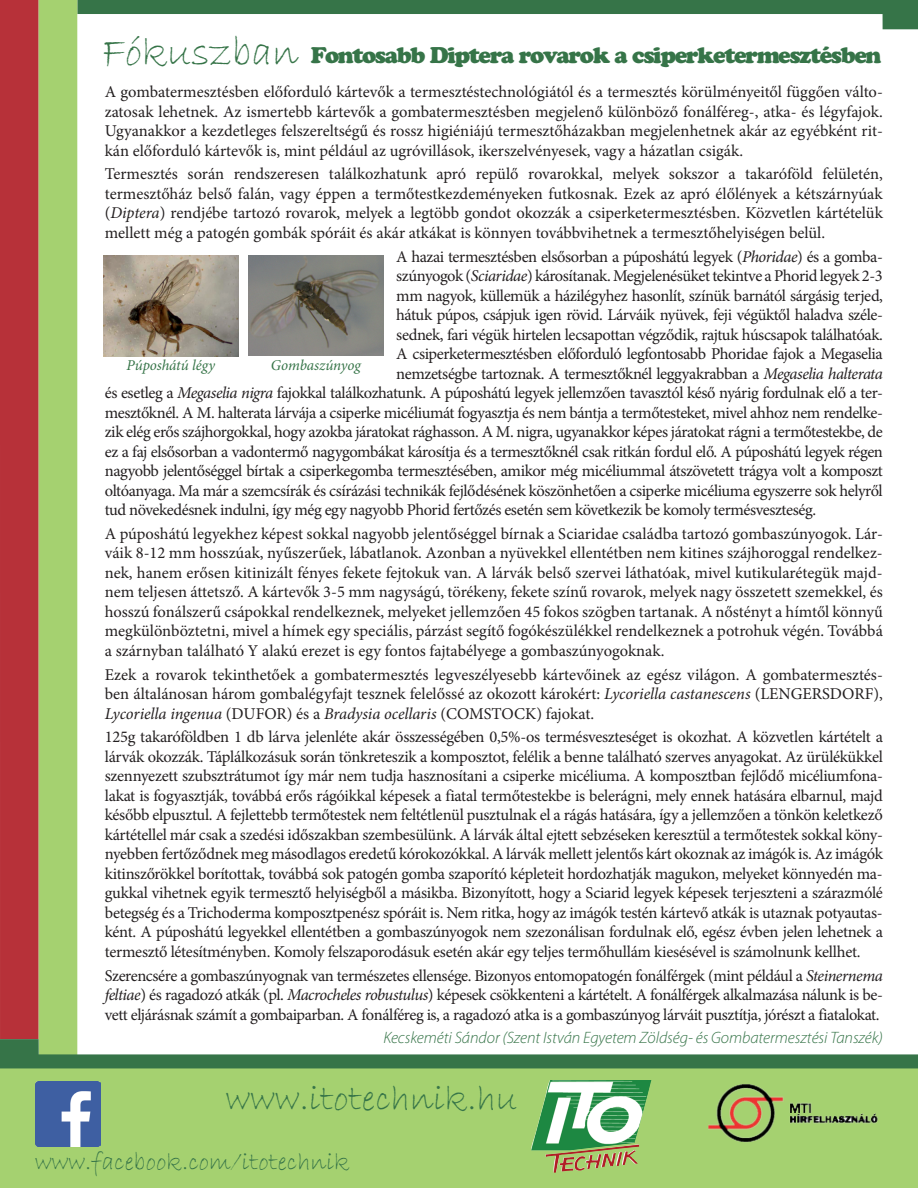
<style>
.page{position:relative;width:918px;height:1188px;background:#fff}
.page>*{position:absolute;margin:0;border:0;box-sizing:border-box;transform-origin:0 0}
.t1{font:37.5px "Bradley Hand Hacked";color:#367448}
.t2{font:25.5px "Bradley Hand Hacked";color:#367448}
.t3{font:22.5px "Cooper Black Std";letter-spacing:-.06em;color:#367448}
.t4{font:16.5px/19.5px "Minion Pro";letter-spacing:-.025em;color:#231f20;text-align:justify}
.t5{font:italic 300 16.5px "Myriad Pro";letter-spacing:-.005em;color:#367448}
.t6{font:italic 15px "Minion Pro";letter-spacing:-.005em;color:#367448}
.s1{font-family:"Bradley Hand Hacked";font-size:42px}
.s2{font-style:italic}
</style>
<div class="page">
<div style="left:0;top:1068px;width:918px;height:120px;background:#a5d170"></div>
<svg style="left:77px;top:0;width:841px;height:29px"></svg>
<div style="left:0;top:0;width:39px;height:1039px;background:#b73139"></div>
<div style="left:39px;top:0;width:38px;height:1056px;background:#a5d170"></div>
<svg style="left:0;top:1039px;width:918px;height:29px"></svg>
<img style="left:35px;top:1081px;width:65px;height:65px">
<img style="left:708px;top:1084px;width:170px;height:58px">
<img style="left:531px;top:1080px;width:120px;height:93px">
<img style="left:103px;top:256px;width:135px;height:100px">
<img style="left:248px;top:256px;width:135px;height:100px">
<h3 class="t3" style="left:102px;top:42px;width:781px"><span class="s1">Fókuszban</span> Fontosabb Diptera rovarok a csiperketermesztésben</h3>
<p class="t4" style="left:105px;top:82px;width:780px">A gombatermesztésben előforduló kártevők a termesztéstechnológiától és a termesztés körülményeitől függően válto&shy;zatosak lehetnek. Az ismertebb kártevők a gombatermesztésben megjelenő különböző fonálféreg-, atka- és légyfajok.<br>Ugyanakkor a kezdetleges felszereltségű és rossz higiéniájú termesztőházakban megjelenhetnek akár az egyébként rit&shy;kán előforduló kártevők is, mint például az ugróvillások, ikerszelvényesek, vagy a házatlan csigák.</p>
<p class="t4" style="left:105px;top:164px;width:780px">Termesztés során rendszeresen találkozhatunk apró repülő rovarokkal, melyek sokszor a takaróföld felületén, termesztőház belső falán, vagy éppen a termőtestkezdeményeken futkosnak. Ezek az apró élőlények a kétszárnyúak (<span class="s2">Diptera</span>) rendjébe tartozó rovarok, melyek a legtöbb gondot okozzák a csiperketermesztésben. Közvetlen kártételük mellett még a patogén gombák spóráit és akár atkákat is könnyen továbbvihetnek a termesztőhelyiségen belül.</p>
<p class="t4" style="left:396px;top:247px;width:488px">A hazai termesztésben elsősorban a púposhátú legyek (<span class="s2">Phoridae</span>) és a gomba-</p>
<p class="t4" style="left:396px;top:266px;width:488px">szúnyogok (<span class="s2">Sciaridae</span>) károsítanak. Megjelenésüket tekintve a Phorid legyek 2-3</p>
<p class="t4" style="left:396px;top:286px;width:488px">mm nagyok, küllemük a házilégyhez hasonlít, színük barnától sárgásig terjed,</p>
<p class="t4" style="left:396px;top:305px;width:488px">hátuk púpos, csápjuk igen rövid. Lárváik nyüvek, feji végüktől haladva széle-</p>
<p class="t4" style="left:396px;top:325px;width:488px">sednek, fari végük hirtelen lecsapottan végződik, rajtuk húscsapok találhatóak.</p>
<p class="t4" style="left:396px;top:344px;width:488px">A csiperketermesztésben előforduló legfontosabb Phoridae fajok a Megaselia</p>
<p class="t4" style="left:396px;top:364px;width:488px">nemzetségbe tartoznak. A termesztőknél leggyakrabban a <span class="s2">Megaselia halterata</span></p>
<p class="t4" style="left:105px;top:383px;width:780px">és esetleg a <span class="s2">Megaselia nigra</span> fajokkal találkozhatunk. A púposhátú legyek jellemzően tavasztól késő nyárig fordulnak elő a ter-</p>
<p class="t4" style="left:105px;top:403px;width:780px">mesztőknél. A M. halterata lárvája a csiperke micéliumát fogyasztja és nem bántja a termőtesteket, mivel ahhoz nem rendelke-</p>
<p class="t4" style="left:105px;top:422px;width:780px">zik elég erős szájhorgokkal, hogy azokba járatokat rághasson. A M. nigra, ugyanakkor képes járatokat rágni a termőtestekbe, de</p>
<p class="t4" style="left:105px;top:442px;width:780px">ez a faj elsősorban a vadontermő nagygombákat károsítja és a termesztőknél csak ritkán fordul elő. A púposhátú legyek régen</p>
<p class="t4" style="left:105px;top:461px;width:780px">nagyobb jelentőséggel bírtak a csiperkegomba termesztésében, amikor még micéliummal átszövetett trágya volt a komposzt</p>
<p class="t4" style="left:105px;top:481px;width:780px">oltóanyaga. Ma már a szemcsírák és csírázási technikák fejlődésének köszönhetően a csiperke micéliuma egyszerre sok helyről</p>
<p class="t4" style="left:105px;top:500px;width:713px">tud növekedésnek indulni, így még egy nagyobb Phorid fertőzés esetén sem következik be komoly termésveszteség.</p>
<p class="t4" style="left:105px;top:524px;width:780px">A púposhátú legyekhez képest sokkal nagyobb jelentőséggel bírnak a Sciaridae családba tartozó gombaszúnyogok. Lár&shy;váik 8-12 mm hosszúak, nyűszerűek, lábatlanok. Azonban a nyüvekkel ellentétben nem kitines szájhoroggal rendelkez&shy;nek, hanem erősen kitinizált fényes fekete fejtokuk van. A lárvák belső szervei láthatóak, mivel kutikularétegük majd&shy;nem teljesen áttetsző. A kártevők 3-5 mm nagyságú, törékeny, fekete színű rovarok, melyek nagy összetett szemekkel, és hosszú fonálszerű csápokkal rendelkeznek, melyeket jellemzően 45 fokos szögben tartanak. A nőstényt a hímtől könnyű megkülönböztetni, mivel a hímek egy speciális, párzást segítő fogókészülékkel rendelkeznek a potrohuk végén. Továbbá a szárnyban található Y alakú erezet is egy fontos fajtabélyege a gombaszúnyogoknak.</p>
<p class="t4" style="left:105px;top:665px;width:780px">Ezek a rovarok tekinthetőek a gombatermesztés legveszélyesebb kártevőinek az egész világon. A gombatermesztés&shy;ben általánosan három gombalégyfajt tesznek felelőssé az okozott károkért: <span class="s2">Lycoriella castanescens</span> (LENGERSDORF), <span class="s2">Lycoriella ingenua</span> (DUFOR) és a <span class="s2">Bradysia ocellaris</span> (COMSTOCK) fajokat.</p>
<p class="t4" style="left:105px;top:727px;width:780px">125g takaróföldben 1 db lárva jelenléte akár összességében 0,5%-os termésveszteséget is okozhat. A közvetlen kártételt a lárvák okozzák. Táplálkozásuk során tönkreteszik a komposztot, felélik a benne található szerves anyagokat. Az ürülékükkel szennyezett szubsztrátumot így már nem tudja hasznosítani a csiperke micéliuma. A komposztban fejlődő micéliumfona&shy;lakat is fogyasztják, továbbá erős rágóikkal képesek a fiatal termőtestekbe is belerágni, mely ennek hatására elbarnul, majd később elpusztul. A fejlettebb termőtestek nem feltétlenül pusztulnak el a rágás hatására, így a jellemzően a tönkön keletkező kártétellel már csak a szedési időszakban szembesülünk. A lárvák által ejtett sebzéseken keresztül a termőtestek sokkal kön - nyebben fertőződnek meg másodlagos eredetű kórokozókkal. A lárvák mellett jelentős kárt okoznak az imágók is. Az imágók kitinszőrökkel borítottak, továbbá sok patogén gomba szaporító képleteit hordozhatják magukon, melyeket könnyedén ma&shy;gukkal vihetnek egyik termesztő helyiségből a másikba. Bizonyított, hogy a Sciarid legyek képesek terjeszteni a szárazmólé betegség és a Trichoderma komposztpenész spóráit is. Nem ritka, hogy az imágók testén kártevő atkák is utaznak potyautas&shy;ként. A púposhátú legyekkel ellentétben a gombaszúnyogok nem szezonálisan fordulnak elő, egész évben jelen lehetnek a termesztő létesítményben. Komoly felszaporodásuk esetén akár egy teljes termőhullám kiesésével is számolnunk kellhet.</p>
<p class="t4" style="left:105px;top:966px;width:780px">Szerencsére a gombaszúnyognak van természetes ellensége. Bizonyos entomopatogén fonálférgek (mint például a <span class="s2">Steinernema feltiae</span>) és ragadozó atkák (pl. <span class="s2">Macrocheles robustulus</span>) képesek csökkenteni a kártételt. A fonálférgek alkalmazása nálunk is be&shy;vett eljárásnak számít a gombaiparban. A fonálféreg is, a ragadozó atka is a gombaszúnyog lárváit pusztítja, jórészt a fiatalokat.</p>
<p class="t5" style="left:383px;top:1028px;width:501px">Kecskeméti Sándor (Szent István Egyetem Zöldség- és Gombatermesztési Tanszék)</p>
<h1 class="t1" style="left:226px;top:1074px;width:293px">www.itotechnik.hu</h1>
<p class="t6" style="left:127px;top:355px;width:90px">Púposhátú légy</p>
<p class="t6" style="left:271px;top:355px;width:91px">Gombaszúnyog</p>
<h2 class="t2" style="left:35px;top:1146px;width:316px">www.facebook.com/itotechnik</h2>
</div>
